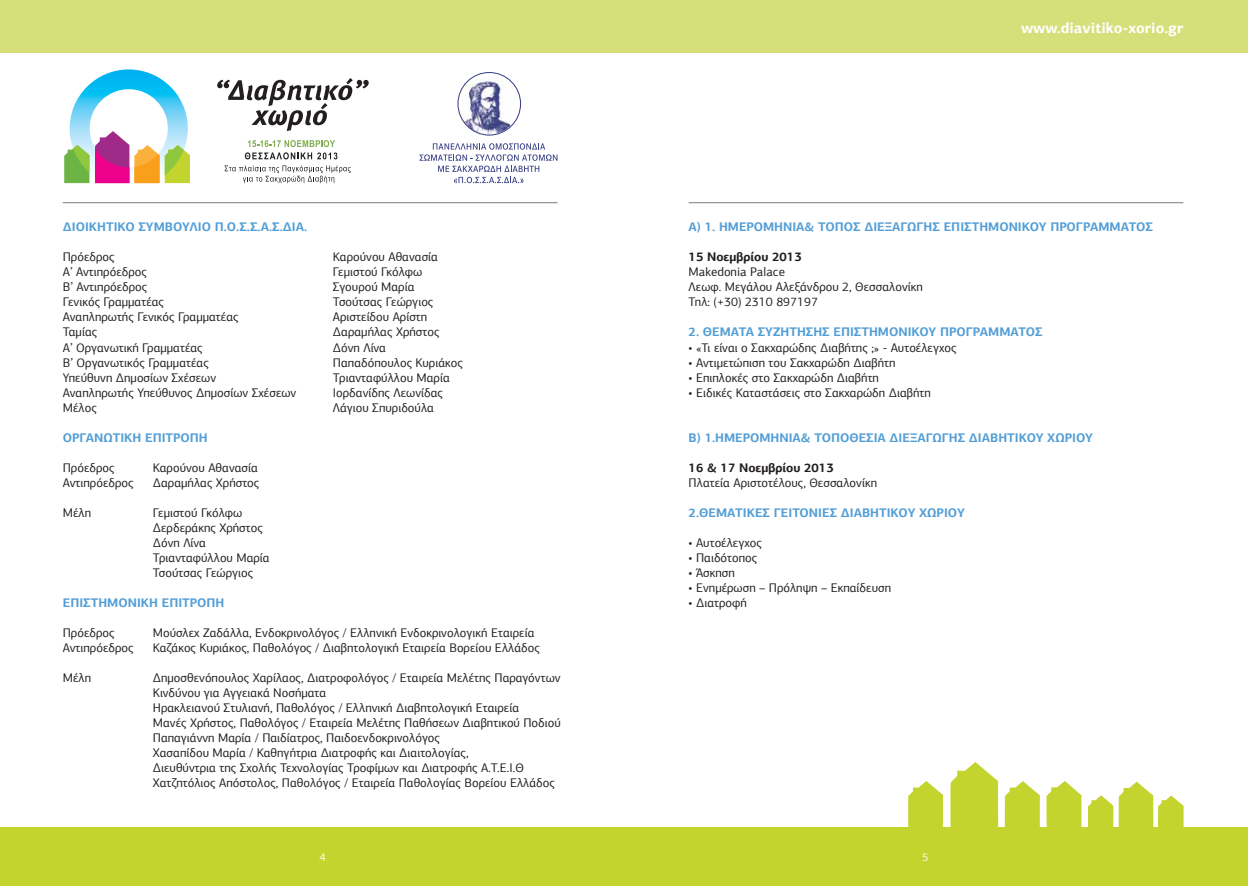
<style>
.page{position:relative;width:1248px;height:886px;background:#fff}
.page>*{position:absolute;margin:0;border:0;box-sizing:border-box;transform-origin:0 0}
.t1{font:700 15px "PF Agora Sans Pro";color:#fff}
.t2{font:12.5px/15px "PF Agora Sans Pro";color:#231f20}
.t3{font:700 12.5px "PF Agora Sans Pro";color:#539ed6}
.t4{font:700 12.5px "PF Agora Sans Pro";color:#231f20}
.t5{font:11.25px "PF Agora Sans Pro";color:#fff}
</style>
<div class="page">
<div style="left:0;top:827px;width:1247px;height:59px;background:#c3d42e"></div>
<hr style="left:63px;top:202px;width:494px;height:1px;background:#939598">
<hr style="left:688px;top:202px;width:495px;height:1px;background:#939598">
<svg style="left:1088px;top:782px;width:95px;height:45px"></svg>
<svg style="left:950px;top:762px;width:47px;height:65px;background:#ccda4d"></svg>
<svg style="left:1004px;top:781px;width:35px;height:46px;background:#cddb51"></svg>
<svg style="left:908px;top:781px;width:34px;height:46px;background:#cbda4d"></svg>
<svg style="left:1046px;top:781px;width:35px;height:46px;background:#ccda4f"></svg>
<svg style="left:419px;top:143px;width:138px;height:40px"></svg>
<svg style="left:457px;top:72px;width:64px;height:64px"></svg>
<div style="left:0;top:0;width:1247px;height:52px;background:#d6df79"></div>
<svg style="left:64px;top:69px;width:126px;height:114px"></svg>
<svg style="left:225px;top:165px;width:126px;height:18px"></svg>
<svg style="left:245px;top:140px;width:92px;height:19px"></svg>
<svg style="left:217px;top:78px;width:152px;height:53px"></svg>
<p class="t3" style="left:63px;top:219px;width:246px">Δι οι κητι κό Συμβούλι ο Π.Ο.Σ.Σ.Α.Σ.ΔΙΑ.</p>
<p class="t2" style="left:63px;top:250px;width:53px">Πρόεδρος</p>
<p class="t2" style="left:333px;top:250px;width:107px">Καρούνου Αθανασία</p>
<p class="t2" style="left:63px;top:265px;width:86px">Α’ Αντιπρόεδρος</p>
<p class="t2" style="left:333px;top:265px;width:91px">Γεμιστού Γκόλφω</p>
<p class="t2" style="left:63px;top:280px;width:86px">Β’ Αντιπρόεδρος</p>
<p class="t2" style="left:333px;top:280px;width:83px">Σγουρού Μαρία</p>
<p class="t2" style="left:63px;top:295px;width:103px">Γενικός Γραμματέας</p>
<p class="t2" style="left:333px;top:295px;width:102px">Τσούτσας Γεώργιος</p>
<p class="t2" style="left:63px;top:310px;width:177px">Αναπληρωτής Γενικός Γραμματέας</p>
<p class="t2" style="left:333px;top:310px;width:96px">Αριστείδου Αρίστη</p>
<p class="t2" style="left:63px;top:325px;width:36px">Ταμίας</p>
<p class="t2" style="left:333px;top:325px;width:108px">Δαραμήλας Χρήστος</p>
<p class="t2" style="left:63px;top:340px;width:141px">Α’ Οργανωτική Γραμματέας</p>
<p class="t2" style="left:333px;top:340px;width:55px">Δόνη Λίνα</p>
<p class="t2" style="left:63px;top:355px;width:148px">Β’ Οργανωτικός Γραμματέας</p>
<p class="t2" style="left:333px;top:355px;width:131px">Παπαδόπουλος Κυριάκος</p>
<p class="t2" style="left:63px;top:370px;width:155px">Υπεύθυνη Δημοσίων Σχέσεων</p>
<p class="t2" style="left:333px;top:370px;width:118px">Τριανταφύλλου Μαρία</p>
<p class="t2" style="left:63px;top:385px;width:235px">Αναπληρωτής Υπεύθυνος Δημοσίων Σχέσεων</p>
<p class="t2" style="left:333px;top:385px;width:112px">Ιορδανίδης Λεωνίδας</p>
<p class="t2" style="left:63px;top:400px;width:36px">Μέλος</p>
<p class="t2" style="left:333px;top:400px;width:102px">Λάγιου Σπυριδούλα</p>
<p class="t3" style="left:63px;top:429px;width:136px">Οργανωτική Επιτροπή</p>
<p class="t2" style="left:63px;top:460px;width:53px">Πρόεδρος</p>
<p class="t2" style="left:153px;top:460px;width:107px">Καρούνου Αθανασία</p>
<p class="t2" style="left:63px;top:475px;width:72px">Αντιπρόεδρος</p>
<p class="t2" style="left:153px;top:475px;width:108px">Δαραμήλας Χρήστος</p>
<p class="t2" style="left:63px;top:505px;width:30px">Μέλη</p>
<p class="t2" style="left:153px;top:505px;width:118px">Γεμιστού Γκόλφω<br>Δερδεράκης Χρήστος<br>Δόνη Λίνα<br>Τριανταφύλλου Μαρία<br>Τσούτσας Γεώργιος</p>
<p class="t3" style="left:63px;top:594px;width:153px">Επιστημονι κή Επιτροπή</p>
<p class="t2" style="left:63px;top:625px;width:53px">Πρόεδρος</p>
<p class="t2" style="left:153px;top:625px;width:383px">Μούσλεχ Ζαδάλλα, Ενδοκρινολόγος / Ελληνική Ενδοκρινολογική Εταιρεία</p>
<p class="t2" style="left:63px;top:640px;width:72px">Αντιπρόεδρος</p>
<p class="t2" style="left:153px;top:640px;width:388px">Καζάκος Κυριάκος, Παθολόγος / Διαβητολογική Εταιρεία Βορείου Ελλάδος</p>
<p class="t2" style="left:63px;top:670px;width:30px">Μέλη</p>
<p class="t2" style="left:153px;top:670px;width:409px">Δημοσθενόπουλος Χαρίλαος, Διατροφολόγος / Εταιρεία Μελέτης Παραγόντων Κινδύνου για Αγγειακά Νοσήματα<br>Ηρακλειανού Στυλιανή, Παθολόγος / Ελληνική Διαβητολογική Εταιρεία<br>Μανές Χρήστος, Παθολόγος / Εταιρεία Μελέτης Παθήσεων Διαβητικού Ποδιού Παπαγιάννη Μαρία / Παιδίατρος, Παιδοενδοκρινολόγος<br>Χασαπίδου Μαρία / Καθηγήτρια Διατροφής και Διαιτολογίας,<br>Διευθύντρια της Σχολής Τεχνολογίας Τροφίμων και Διατροφής Α.Τ.Ε.Ι.Θ Χατζητόλιος Απόστολος, Παθολόγος / Εταιρεία Παθολογίας Βορείου Ελλάδος</p>
<p class="t1" style="left:1020px;top:18px;width:164px">www.diavitiko-xorio.gr</p>
<p class="t3" style="left:688px;top:219px;width:40px">Α) 1. ΗΜΕΡΟΜΗΝΙ</p>
<p class="t3" style="left:796px;top:219px;width:173px">Α&amp; ΤΟΠΟΣ ΔΙΕΞΑΓΩΓΗΣ ΕΠΙΣΤΗΜΟΝΙΚΟ</p>
<p class="t3" style="left:1038px;top:219px;width:99px">Υ ΠΡΟ ΓΡΑΜΜΑΤΟΣ</p>
<p class="t4" style="left:688px;top:249px;width:115px">15 Νοεμβρίου 2013</p>
<p class="t2" style="left:688px;top:265px;width:236px">Makedonia Palace<br>Λεωφ. Μεγάλου Αλεξάνδρου 2, Θεσσαλονίκη<br>Τηλ: (+30) 2310 897197</p>
<p class="t3" style="left:688px;top:324px;width:101px">2. ΘΕΜΑΤΑ ΣΥΖΗΤΗΣΗΣ</p>
<p class="t3" style="left:833px;top:324px;width:26px">ΕΠΙΣΤΗΜΟΝΙΚΟ</p>
<p class="t3" style="left:928px;top:324px;width:99px">Υ ΠΡΟ ΓΡΑΜΜΑΤΟΣ</p>
<p class="t2" style="left:688px;top:340px;width:269px">• «Τι είναι ο Σακχαρώδης Διαβήτης ;» - Αυτοέλεγχος</p>
<p class="t2" style="left:688px;top:355px;width:208px">• Αντιμετώπιση του Σακχαρώδη Διαβήτη</p>
<p class="t2" style="left:688px;top:370px;width:192px">• Επιπλοκές στο Σακχαρώδη Διαβήτη</p>
<p class="t2" style="left:688px;top:385px;width:244px">• Ειδικές Καταστάσεις στο Σακχαρώδη Διαβήτη</p>
<p class="t3" style="left:688px;top:429px;width:36px">Β) 1.ΗΜΕΡΟΜΗΝΙ</p>
<p class="t3" style="left:792px;top:429px;width:206px">Α&amp; ΤΟ ΠΟΘΕΣΙΑ ΔΙΕΞΑΓΩΓΗΣ ΔΙΑΒΗΤΙΚΟ</p>
<p class="t3" style="left:1035px;top:429px;width:28px">Υ ΧΩΡΙΟ</p>
<p class="t3" style="left:1084px;top:429px;width:9px">Υ</p>
<p class="t4" style="left:688px;top:459px;width:147px">16 &amp; 17 Νοεμβρίου 2013</p>
<p class="t2" style="left:688px;top:475px;width:190px">Πλατεία Αριστοτέλους, Θεσσαλονίκη</p>
<p class="t3" style="left:688px;top:504px;width:55px">2.ΘΕΜΑΤΙΚΕΣ</p>
<p class="t3" style="left:773px;top:504px;width:16px">ΓΕΙΤΟΝΙΕΣ</p>
<p class="t3" style="left:840px;top:504px;width:30px">ΔΙΑΒΗΤΙΚΟ</p>
<p class="t3" style="left:907px;top:504px;width:28px">Υ ΧΩΡΙΟ</p>
<p class="t3" style="left:956px;top:504px;width:9px">Υ</p>
<p class="t2" style="left:688px;top:535px;width:75px">• Αυτοέλεγχος</p>
<p class="t2" style="left:688px;top:550px;width:70px">• Παιδότοπος</p>
<p class="t2" style="left:688px;top:565px;width:48px">• Άσκηση</p>
<p class="t2" style="left:688px;top:580px;width:204px">• Ενημέρωση – Πρόληψη – Εκπαίδευση</p>
<p class="t2" style="left:688px;top:595px;width:60px">• Διατροφή</p>
<p class="t5" style="left:319px;top:850px;width:8px">4</p>
<p class="t5" style="left:922px;top:850px;width:8px">5</p>
</div>
